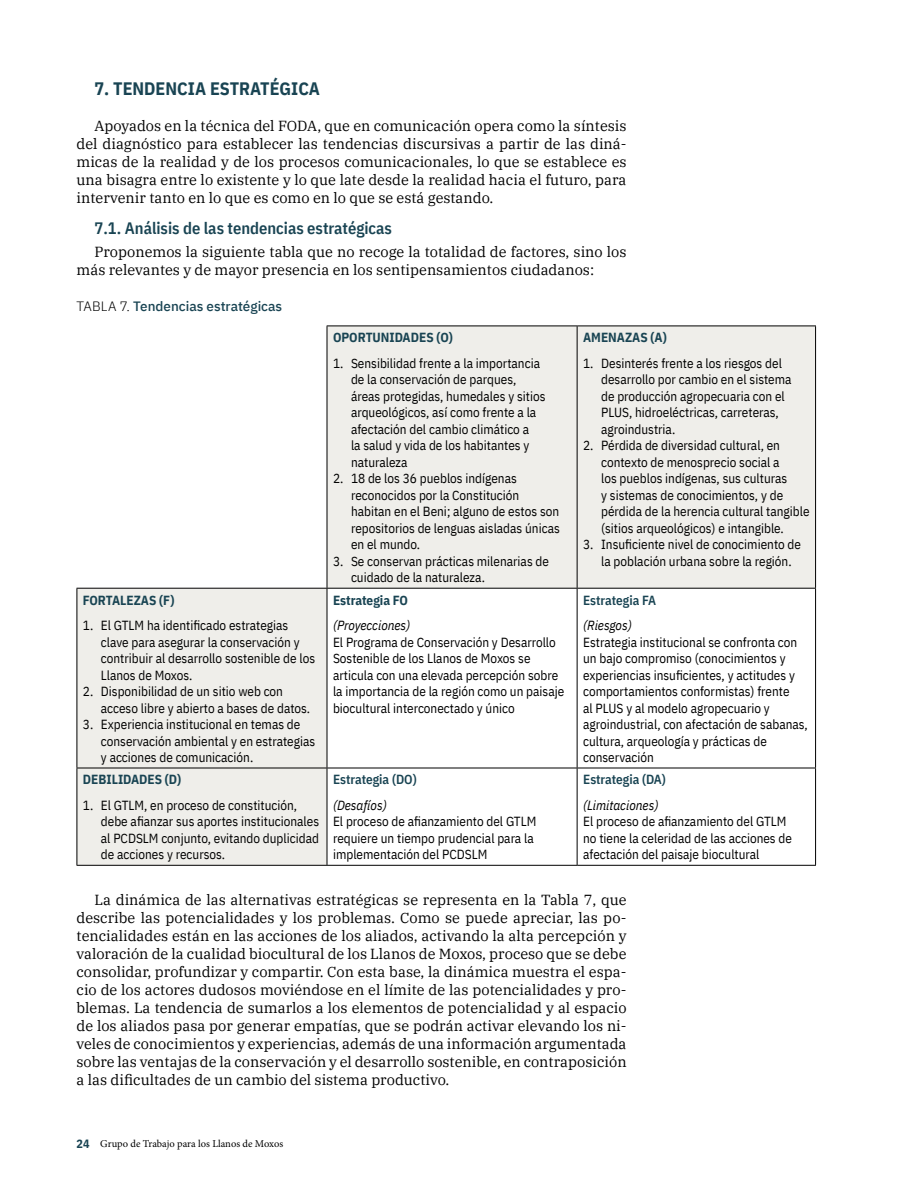
<style>
.page{position:relative;width:918px;height:1188px;background:#fff}
.page>*{position:absolute;margin:0;border:0;box-sizing:border-box;transform-origin:0 0}
.t1{font:700 18px "IBM Plex Sans Cond";color:#194453}
.t2{font:600 16.5px "IBM Plex Sans Cond";color:#194453}
.t3{font:14.55px/18px "IBM Plex Serif";color:#000;text-align:justify}
.t4{font:500 13.5px "IBM Plex Sans";color:#194453}
.t5{font:13.2px/16.5px "IBM Plex Sans Cond";color:#000}
.t6{font:700 13.2px "IBM Plex Sans Cond";color:#194453}
.t7{font:italic 13.2px "IBM Plex Sans Cond";color:#000}
.t8{font:600 13.2px "IBM Plex Sans Cond";color:#194453}
.t9{font:10.5px "Minion Pro";color:#000}
.s1{font-weight:300;color:#000}
.s2{font-family:"IBM Plex Sans Cond";font-weight:700;font-size:12px;color:#194453}
</style>
<div class="page">
<svg style="left:77px;top:326px;width:738px;height:539px"></svg>
<hr style="left:77px;top:588px;width:250px;height:1px;background:#000">
<hr style="left:327px;top:326px;width:1px;height:262px;background:#000">
<hr style="left:815px;top:326px;width:1px;height:262px;background:#000">
<hr style="left:77px;top:589px;width:1px;height:179px;background:#000">
<hr style="left:327px;top:588px;width:250px;height:1px;background:#000">
<hr style="left:815px;top:589px;width:1px;height:179px;background:#000">
<hr style="left:77px;top:768px;width:1px;height:97px;background:#000">
<hr style="left:815px;top:768px;width:1px;height:97px;background:#000">
<hr style="left:77px;top:865px;width:250px;height:1px;background:#000">
<hr style="left:327px;top:865px;width:250px;height:1px;background:#000">
<hr style="left:577px;top:865px;width:239px;height:1px;background:#000">
<hr style="left:327px;top:326px;width:250px;height:1px;background:#000">
<hr style="left:577px;top:326px;width:239px;height:1px;background:#000">
<hr style="left:577px;top:326px;width:1px;height:262px;background:#000">
<hr style="left:577px;top:588px;width:239px;height:1px;background:#000">
<hr style="left:327px;top:589px;width:1px;height:179px;background:#000">
<hr style="left:577px;top:589px;width:1px;height:179px;background:#000">
<hr style="left:77px;top:768px;width:250px;height:1px;background:#000">
<hr style="left:327px;top:768px;width:250px;height:1px;background:#000">
<hr style="left:327px;top:768px;width:1px;height:97px;background:#000">
<hr style="left:577px;top:768px;width:239px;height:1px;background:#000">
<hr style="left:577px;top:768px;width:1px;height:97px;background:#000">
<h1 class="t1" style="left:95px;top:74px;width:227px">7. TENDENCIA ESTRATÉGICA</h1>
<p class="t3" style="left:77px;top:115px;width:552px;text-indent:18px">Apoyados en la técnica del FODA, que en comunicación opera como la síntesis del diagnóstico para establecer las tendencias discursivas a partir de las diná&shy;micas de la realidad y de los procesos comunicacionales, lo que se establece es una bisagra entre lo existente y lo que late desde la realidad hacia el futuro, para intervenir tanto en lo que es como en lo que se está gestando.</p>
<p class="t2" style="left:95px;top:215px;width:299px">7.1. Análisis de las tendencias estratégicas</p>
<p class="t3" style="left:77px;top:241px;width:552px;text-indent:18px">Proponemos la siguiente tabla que no recoge la totalidad de factores, sino los más relevantes y de mayor presencia en los sentipensamientos ciudadanos:</p>
<p class="t4" style="left:77px;top:295px;width:207px"><span class="s1">TABLA 7.</span> Tendencias estratégicas</p>
<p class="t6" style="left:333px;top:327px;width:122px">OPORTUNIDADES (O)</p>
<p class="t5" style="left:351px;top:354px;width:196px;text-indent:-18px">1. Sensibilidad frente a la importancia de la conservación de parques, áreas protegidas, humedales y sitios arqueológicos, así como frente a la afectación del cambio climático a<br>la salud y vida de los habitantes y naturaleza</p>
<p class="t5" style="left:351px;top:469px;width:210px;text-indent:-18px">2. 18 de los 36 pueblos indígenas reconocidos por la Constitución habitan en el Beni; alguno de estos son repositorios de lenguas aisladas únicas en el mundo.</p>
<p class="t5" style="left:351px;top:552px;width:200px;text-indent:-18px">3. Se conservan prácticas milenarias de cuidado de la naturaleza.</p>
<p class="t6" style="left:583px;top:327px;width:85px">AMENAZAS (A)</p>
<p class="t5" style="left:601px;top:354px;width:192px;text-indent:-18px">1. Desinterés frente a los riesgos del desarrollo por cambio en el sistema de producción agropecuaria con el<br>PLUS, hidroeléctricas, carreteras, agroindustria.</p>
<p class="t5" style="left:601px;top:436px;width:210px;text-indent:-18px">2. Pérdida de diversidad cultural, en contexto de menosprecio social a<br>los pueblos indígenas, sus culturas<br>y sistemas de conocimientos, y de pérdida de la herencia cultural tangible (sitios arqueológicos) e intangible.</p>
<p class="t5" style="left:601px;top:535px;width:201px;text-indent:-18px">3. Insuficiente nivel de conocimiento de la población urbana sobre la región.</p>
<p class="t6" style="left:83px;top:589px;width:93px">FORTALEZAS (F)</p>
<p class="t5" style="left:101px;top:616px;width:216px;text-indent:-18px">1. El GTLM ha identificado estrategias clave para asegurar la conservación y contribuir al desarrollo sostenible de los Llanos de Moxos.</p>
<p class="t5" style="left:101px;top:682px;width:211px;text-indent:-18px">2. Disponibilidad de un sitio web con acceso libre y abierto a bases de datos.</p>
<p class="t5" style="left:101px;top:715px;width:216px;text-indent:-18px">3. Experiencia institucional en temas de conservación ambiental y en estrategias y acciones de comunicación.</p>
<p class="t6" style="left:333px;top:589px;width:77px">Estrategia FO</p>
<p class="t7" style="left:333px;top:615px;width:79px">(Proyecciones)</p>
<p class="t5" style="left:333px;top:632px;width:233px">El Programa de Conservación y Desarrollo Sostenible de los Llanos de Moxos se articula con una elevada percepción sobre la importancia de la región como un paisaje biocultural interconectado y único</p>
<p class="t8" style="left:583px;top:589px;width:75px">Estrategia FA</p>
<p class="t7" style="left:583px;top:615px;width:50px">(Riesgos)</p>
<p class="t5" style="left:583px;top:632px;width:226px">Estrategia institucional se confronta con un bajo compromiso (conocimientos y experiencias insuficientes, y actitudes y comportamientos conformistas) frente<br>al PLUS y al modelo agropecuario y agroindustrial, con afectación de sabanas, cultura, arqueología y prácticas de conservación</p>
<p class="t8" style="left:583px;top:769px;width:84px">Estrategia (DA)</p>
<p class="t7" style="left:583px;top:795px;width:77px">(Limitaciones)</p>
<p class="t5" style="left:583px;top:812px;width:210px">El proceso de afianzamiento del GTLM no tiene la celeridad de las acciones de afectación del paisaje biocultural</p>
<p class="t3" style="left:77px;top:889px;width:552px;text-indent:18px">La dinámica de las alternativas estratégicas se representa en la Tabla 7, que describe las potencialidades y los problemas. Como se puede apreciar, las po&shy;tencialidades están en las acciones de los aliados, activando la alta percepción y valoración de la cualidad biocultural de los Llanos de Moxos, proceso que se debe consolidar, profundizar y compartir. Con esta base, la dinámica muestra el espa&shy;cio de los actores dudosos moviéndose en el límite de las potencialidades y pro&shy;blemas. La tendencia de sumarlos a los elementos de potencialidad y al espacio de los aliados pasa por generar empatías, que se podrán activar elevando los ni&shy;veles de conocimientos y experiencias, además de una información argumentada sobre las ventajas de la conservación y el desarrollo sostenible, en contraposición a las dificultades de un cambio del sistema productivo.</p>
<p class="t6" style="left:83px;top:769px;width:100px">DEBILIDADES (D)</p>
<p class="t5" style="left:101px;top:796px;width:220px;text-indent:-18px">1. El GTLM, en proceso de constitución, debe afianzar sus aportes institucionales al PCDSLM conjunto, evitando duplicidad de acciones y recursos.</p>
<p class="t8" style="left:333px;top:769px;width:85px">Estrategia (DO)</p>
<p class="t7" style="left:333px;top:795px;width:55px">(Desafíos)</p>
<p class="t5" style="left:333px;top:812px;width:205px">El proceso de afianzamiento del GTLM requiere un tiempo prudencial para la implementación del PCDSLM</p>
<p class="t9" style="left:77px;top:1137px;width:208px"><span class="s2">24</span> Grupo de Trabajo para los Llanos de Moxos</p>
</div>
